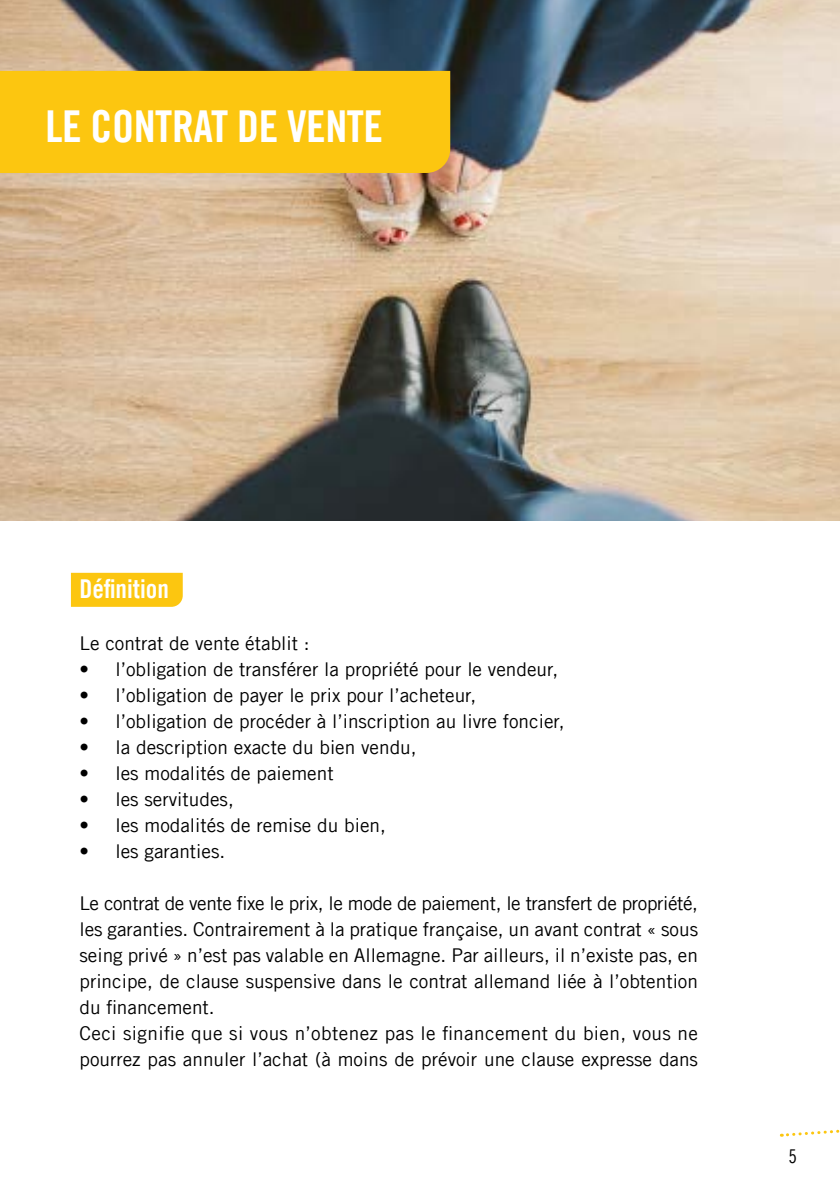
<style>
.page{position:relative;width:840px;height:1191px;background:#fff}
.page>*{position:absolute;margin:0;border:0;box-sizing:border-box;transform-origin:0 0}
.t1{font:44px "Trade Gothic LT Com Bd Cn 20";letter-spacing:-.01em;color:#fff}
.t2{font:26px "Trade Gothic LT Com Bd Cn 20";color:#fff}
.t3{font:19px/26px "Trade Gothic LT Com";color:#000}
.t4{font:19px "Trade Gothic LT Com Cn 18";color:#000}
</style>
<div class="page">
<div style="left:71px;top:573px;width:112px;height:34px;background:#fcc610"></div>
<svg style="left:780px;top:1129px;width:60px;height:8px"></svg>
<img style="left:0;top:0;width:839px;height:520px">
<div style="left:0;top:71px;width:450px;height:102px;background:#fcc610"></div>
<h1 class="t1" style="left:45px;top:99px;width:339px">LE CONTRAT DE VENTE</h1>
<h2 class="t2" style="left:79px;top:573px;width:91px">Définition</h2>
<p class="t3" style="left:79px;top:630px;width:232px">Le contrat de vente établit :</p>
<p class="t3" style="left:79px;top:656px;width:480px">• l’obligation de transférer la propriété pour le vendeur,</p>
<p class="t3" style="left:79px;top:682px;width:398px">• l’obligation de payer le prix pour l’acheteur,</p>
<p class="t3" style="left:79px;top:708px;width:486px">• l’obligation de procéder à l’inscription au livre foncier,</p>
<p class="t3" style="left:79px;top:734px;width:338px">• la description exacte du bien vendu,</p>
<p class="t3" style="left:79px;top:760px;width:255px">• les modalités de paiement</p>
<p class="t3" style="left:79px;top:786px;width:156px">• les servitudes,</p>
<p class="t3" style="left:79px;top:812px;width:308px">• les modalités de remise du bien,</p>
<p class="t3" style="left:79px;top:838px;width:147px">• les garanties.</p>
<p class="t3" style="left:79px;top:890px;width:619px">Le contrat de vente fixe le prix, le mode de paiement, le transfert de propriété, les garanties. Contrairement à la pratique française, un avant contrat « sous seing privé » n’est pas valable en Allemagne. Par ailleurs, il n’existe pas, en principe, de clause suspensive dans le contrat allemand liée à l’obtention du financement.<br>Ceci signifie que si vous n’obtenez pas le financement du bien, vous ne pourrez pas annuler l’achat (à moins de prévoir une clause expresse dans</p>
<p class="t4" style="left:787px;top:1144px;width:10px">5</p>
</div>
